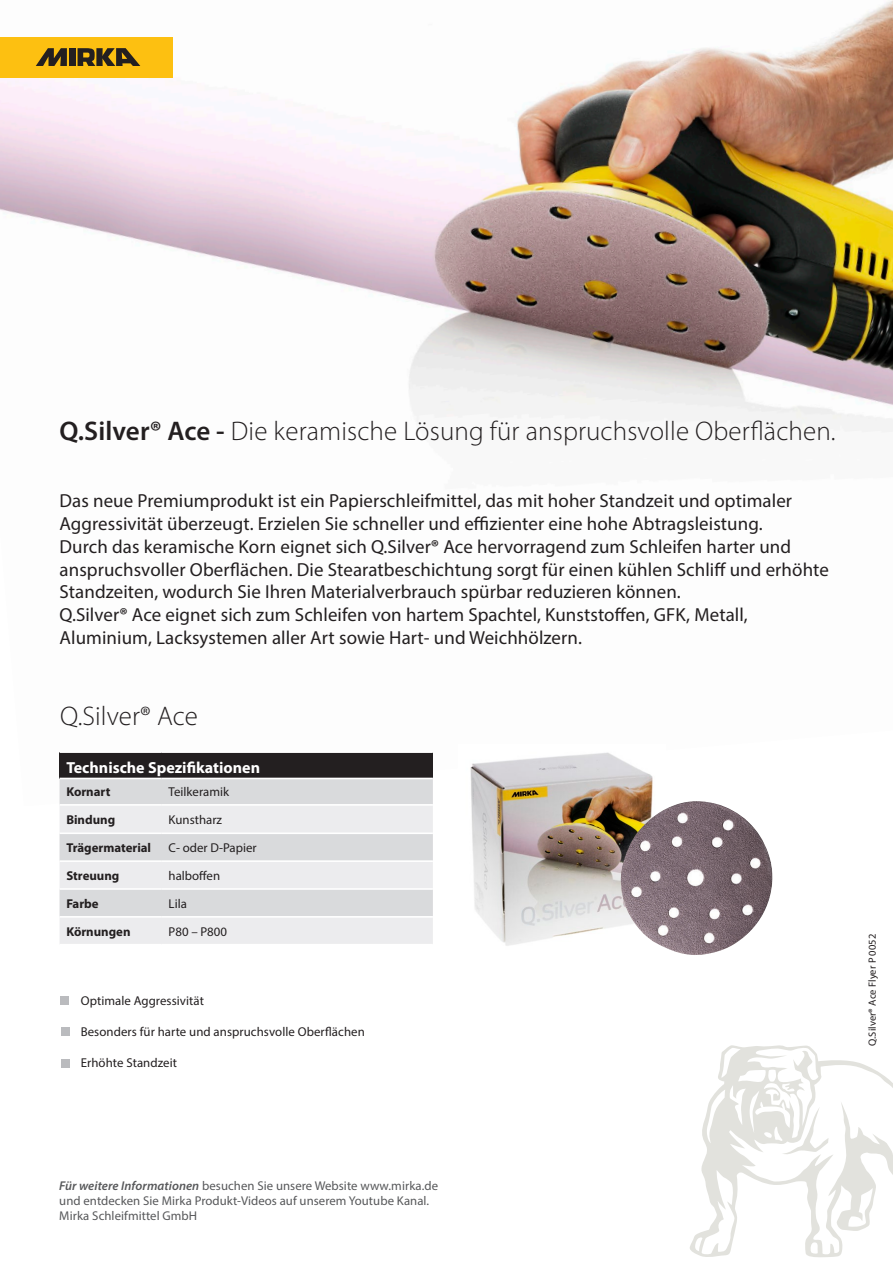
<style>
.page{position:relative;width:893px;height:1263px;background:#fff}
.page>*{position:absolute;margin:0;border:0;box-sizing:border-box;transform-origin:0 0}
.t1{font:300 27px "Myriad Pro";letter-spacing:.005em;color:#231f20}
.t2{font:18.9px/22.6px "Myriad Pro";letter-spacing:.005em;color:#231f20}
.t3{font:700 16.05px "Myriad Pro";color:#fff}
.t4{font:12.9px "Myriad Pro";letter-spacing:.005em;color:#231f20}
.t5{font:700 12.9px "Myriad Pro";color:#231f20}
.t6{font:12.75px/15px "Myriad Pro";letter-spacing:.005em;color:#57585a}
.t7{font:10.5px "Myriad Pro";letter-spacing:.005em;color:#231f20}
.s1{font-weight:600}
.s2{font-weight:600;font-style:italic}
</style>
<div class="page">
<img style="left:0;top:0;width:893px;height:804px">
<div style="left:0;top:37px;width:172px;height:40px;background:#fdc011"></div>
<svg style="left:36px;top:48px;width:31px;height:18px"></svg>
<div style="left:69px;top:48px;width:7px;height:18px;background:#231f20"></div>
<svg style="left:78px;top:48px;width:62px;height:18px"></svg>
<svg style="left:690px;top:1045px;width:203px;height:212px"></svg>
<img style="left:458px;top:745px;width:207px;height:201px">
<img style="left:619px;top:801px;width:155px;height:154px">
<div style="left:60px;top:752px;width:373px;height:26px;background:#231f20"></div>
<div style="left:60px;top:779px;width:373px;height:25px;background:#d9dadc"></div>
<svg style="left:60px;top:806px;width:373px;height:138px;background:#e4e4e6"></svg>
<hr style="left:60px;top:751px;width:102px;height:2px;background:#fff">
<hr style="left:162px;top:751px;width:271px;height:2px;background:#fff">
<hr style="left:60px;top:778px;width:102px;height:1px;background:#fff">
<hr style="left:162px;top:778px;width:271px;height:1px;background:#fff">
<hr style="left:60px;top:832px;width:102px;height:2px;background:#fff">
<hr style="left:162px;top:832px;width:271px;height:2px;background:#fff">
<hr style="left:60px;top:860px;width:102px;height:2px;background:#fff">
<hr style="left:162px;top:860px;width:271px;height:2px;background:#fff">
<hr style="left:60px;top:888px;width:102px;height:2px;background:#fff">
<hr style="left:162px;top:888px;width:271px;height:2px;background:#fff">
<hr style="left:60px;top:916px;width:102px;height:2px;background:#fff">
<hr style="left:162px;top:916px;width:271px;height:2px;background:#fff">
<div style="left:61px;top:1027px;width:9px;height:8px;background:#babbbe"></div>
<div style="left:61px;top:996px;width:8px;height:9px;background:#babbbe"></div>
<div style="left:61px;top:1059px;width:9px;height:8px;background:#babbbe"></div>
<h1 class="t1" style="left:60px;top:415px;width:778px"><span class="s1">Q.Silver® Ace -</span> Die keramische Lösung für anspruchsvolle Oberflächen.</h1>
<p class="t2" style="left:60px;top:489px;width:771px">Das neue Premiumprodukt ist ein Papierschleifmittel, das mit hoher Standzeit und optimaler Aggressivität überzeugt. Erzielen Sie schneller und effizienter eine hohe Abtragsleistung.<br>Durch das keramische Korn eignet sich Q.Silver<span class="s1">®</span> Ace hervorragend zum Schleifen harter und anspruchsvoller Oberflächen. Die Stearatbeschichtung sorgt für einen kühlen Schliff und erhöhte Standzeiten, wodurch Sie Ihren Materialverbrauch spürbar reduzieren können.<br>Q.Silver<span class="s1">®</span> Ace eignet sich zum Schleifen von hartem Spachtel, Kunststoffen, GFK, Metall, Aluminium, Lacksystemen aller Art sowie Hart- und Weichhölzern.</p>
<h1 class="t1" style="left:60px;top:700px;width:139px">Q.Silver® Ace</h1>
<p class="t3" style="left:66px;top:757px;width:195px">Technische Spezifikationen</p>
<p class="t5" style="left:66px;top:784px;width:46px">Kornart</p>
<p class="t4" style="left:169px;top:784px;width:62px">Teilkeramik</p>
<p class="t5" style="left:66px;top:811px;width:50px">Bindung</p>
<p class="t4" style="left:169px;top:812px;width:55px">Kunstharz</p>
<p class="t5" style="left:66px;top:839px;width:86px">Trägermaterial</p>
<p class="t4" style="left:169px;top:840px;width:89px">C- oder D-Papier</p>
<p class="t5" style="left:66px;top:867px;width:55px">Streuung</p>
<p class="t4" style="left:169px;top:867px;width:53px">halboffen</p>
<p class="t5" style="left:66px;top:895px;width:34px">Farbe</p>
<p class="t4" style="left:169px;top:895px;width:20px">Lila</p>
<p class="t5" style="left:66px;top:923px;width:66px">Körnungen</p>
<p class="t4" style="left:169px;top:923px;width:60px">P80 – P800</p>
<p class="t4" style="left:81px;top:993px;width:125px">Optimale Aggressivität</p>
<p class="t4" style="left:81px;top:1024px;width:286px">Besonders für harte und anspruchsvolle Oberflächen</p>
<p class="t4" style="left:81px;top:1054px;width:98px">Erhöhte Standzeit</p>
<p class="t7" style="left:866px;top:1046px;width:113px;rotate:-90deg">Q.Silver<span class="s1">®</span> Ace Flyer P 0052</p>
<p class="t6" style="left:59px;top:1178px;width:380px"><span class="s2">Für weitere Informationen</span> besuchen Sie unsere Website www.mirka.de und entdecken Sie Mirka Produkt-Videos auf unserem Youtube Kanal.<br>Mirka Schleifmittel GmbH</p>
</div>
